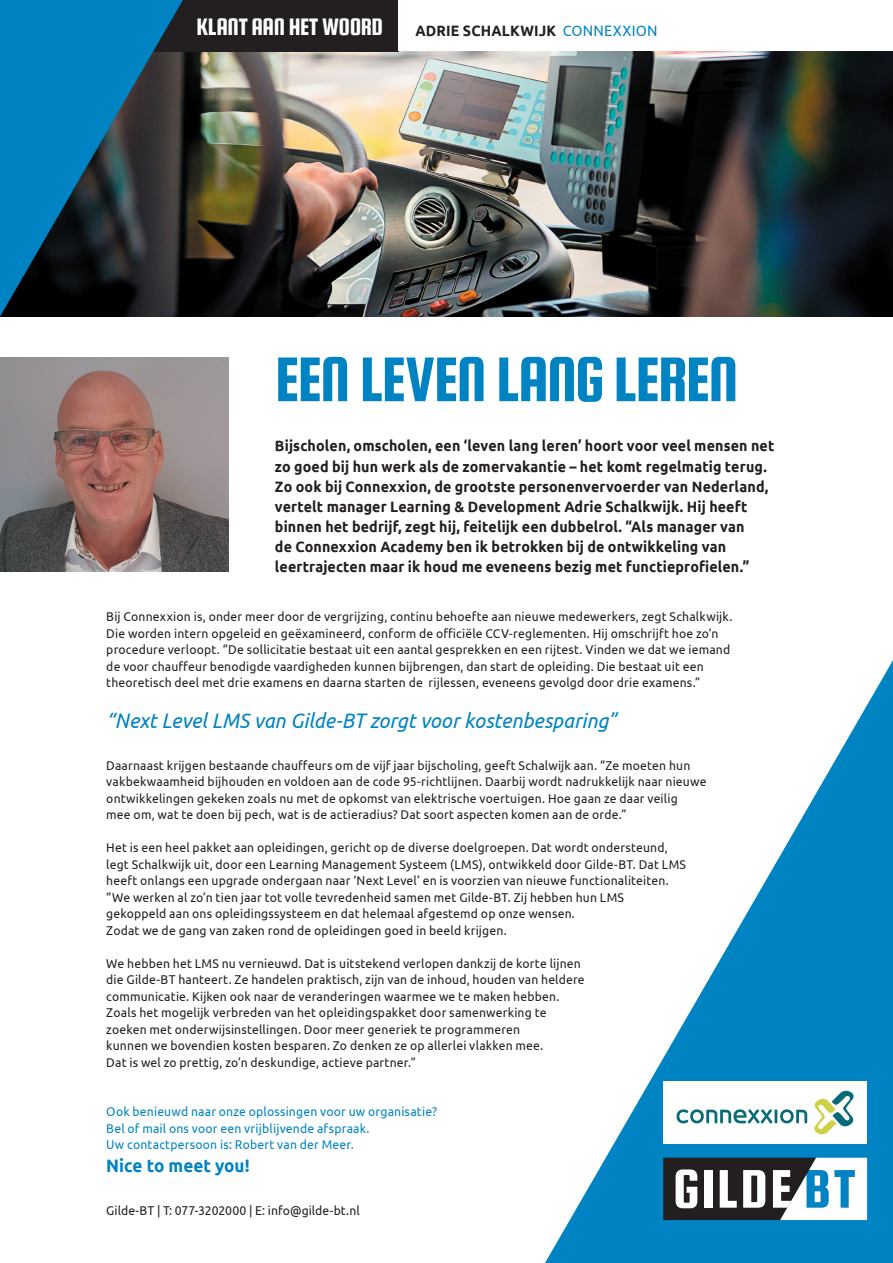
<style>
.page{position:relative;width:893px;height:1263px;background:#fff}
.page>*{position:absolute;margin:0;border:0;box-sizing:border-box;transform-origin:0 0}
.t1{font:67.5px "Squada One";letter-spacing:-.025em;color:#0083c3;scale:.95 1}
.t2{font:25.5px "Squada One";letter-spacing:-.025em;color:#fff;scale:.95 1}
.t3{font:italic 21px "Ubuntu";letter-spacing:-.005em;color:#0083c3;scale:.95 1}
.t4{font:700 18px "Ubuntu";color:#0083c3;scale:.95 1}
.t5{font:700 15px/20.1px "Ubuntu";letter-spacing:.01em;color:#231f20;scale:.95 1}
.t6{font:12.75px/16.5px "Ubuntu";letter-spacing:.015em;color:#231f20;scale:.95 1}
.t7{font:12.75px/16.5px "Ubuntu";letter-spacing:.015em;color:#0083c3;scale:.95 1}
.s1{font-weight:400;color:#0083c3}
</style>
<div class="page">
<img style="left:183px;top:51px;width:710px;height:265px">
<img style="left:0;top:357px;width:229px;height:215px">
<div style="left:106px;top:0;width:293px;height:51px;background:#231f20"></div>
<svg style="left:0;top:0;width:183px;height:317px;background:#125475"></svg>
<svg style="left:545px;top:660px;width:348px;height:603px"></svg>
<svg style="left:663px;top:1158px;width:204px;height:62px"></svg>
<div style="left:663px;top:1081px;width:204px;height:62px;background:#fff"></div>
<svg style="left:814px;top:1091px;width:40px;height:43px"></svg>
<svg style="left:676px;top:1109px;width:131px;height:14px"></svg>
<h2 class="t2" style="left:196px;top:13px;width:198px">KLANT AAN HET WOORD</h2>
<p class="t5" style="left:415px;top:20px;width:256px">ADRIE SCHALKWIJK <span class="s1">CONNEXXION</span></p>
<h1 class="t1" style="left:275px;top:343px;width:489px">EEN LEVEN LANG LEREN</h1>
<p class="t5" style="left:275px;top:436px;width:527px">Bijscholen, omscholen, een ‘leven lang leren’ hoort voor veel mensen net zo goed bij hun werk als de zomervakantie – het komt regelmatig terug.<br>Zo ook bij Connexxion, de grootste personenvervoerder van Nederland, vertelt manager Learning &amp; Development Adrie Schalkwijk. Hij heeft binnen het bedrijf, zegt hij, feitelijk een dubbelrol. “Als manager van<br>de Connexxion Academy ben ik betrokken bij de ontwikkeling van leertrajecten maar ik houd me eveneens bezig met functieprofielen.”</p>
<p class="t6" style="left:106px;top:608px;width:660px">Bij Connexxion is, onder meer door de vergrijzing, continu behoefte aan nieuwe medewerkers, zegt Schalkwijk.<br>Die worden intern opgeleid en geëxamineerd, conform de officiële CCV-reglementen. Hij omschrijft hoe zo’n procedure verloopt. “De sollicitatie bestaat uit een aantal gesprekken en een rijtest. Vinden we dat we iemand de voor chauffeur benodigde vaardigheden kunnen bijbrengen, dan start de opleiding. Die bestaat uit een theoretisch deel met drie examens en daarna starten de rijlessen, eveneens gevolgd door drie examens.”</p>
<h3 class="t3" style="left:106px;top:708px;width:538px">“Next Level LMS van Gilde-BT zorgt voor kostenbesparing”</h3>
<p class="t6" style="left:106px;top:757px;width:633px">Daarnaast krijgen bestaande chauffeurs om de vijf jaar bijscholing, geeft Schalwijk aan. “Ze moeten hun vakbekwaamheid bijhouden en voldoen aan de code 95-richtlijnen. Daarbij wordt nadrukkelijk naar nieuwe ontwikkelingen gekeken zoals nu met de opkomst van elektrische voertuigen. Hoe gaan ze daar veilig<br>mee om, wat te doen bij pech, wat is de actieradius? Dat soort aspecten komen aan de orde.”</p>
<p class="t6" style="left:106px;top:839px;width:612px">Het is een heel pakket aan opleidingen, gericht op de diverse doelgroepen. Dat wordt ondersteund, legt Schalkwijk uit, door een Learning Management Systeem (LMS), ontwikkeld door Gilde-BT. Dat LMS heeft onlangs een upgrade ondergaan naar ‘Next Level’ en is voorzien van nieuwe functionaliteiten. “We werken al zo’n tien jaar tot volle tevredenheid samen met Gilde-BT. Zij hebben hun LMS gekoppeld aan ons opleidingssysteem en dat helemaal afgestemd op onze wensen.<br>Zodat we de gang van zaken rond de opleidingen goed in beeld krijgen.</p>
<p class="t6" style="left:106px;top:955px;width:505px">We hebben het LMS nu vernieuwd. Dat is uitstekend verlopen dankzij de korte lijnen die Gilde-BT hanteert. Ze handelen praktisch, zijn van de inhoud, houden van heldere communicatie. Kijken ook naar de veranderingen waarmee we te maken hebben.<br>Zoals het mogelijk verbreden van het opleidingspakket door samenwerking te zoeken met onderwijsinstellingen. Door meer generiek te programmeren<br>kunnen we bovendien kosten besparen. Zo denken ze op allerlei vlakken mee.<br>Dat is wel zo prettig, zo’n deskundige, actieve partner.”</p>
<p class="t7" style="left:106px;top:1103px;width:350px">Ook benieuwd naar onze oplossingen voor uw organisatie?<br>Bel of mail ons voor een vrijblijvende afspraak.<br>Uw contactpersoon is: Robert van der Meer.</p>
<h3 class="t4" style="left:106px;top:1154px;width:152px">Nice to meet you!</h3>
<p class="t6" style="left:106px;top:1202px;width:268px">Gilde-BT | T: 077-3202000 | E: info@gilde-bt.nl</p>
</div>
